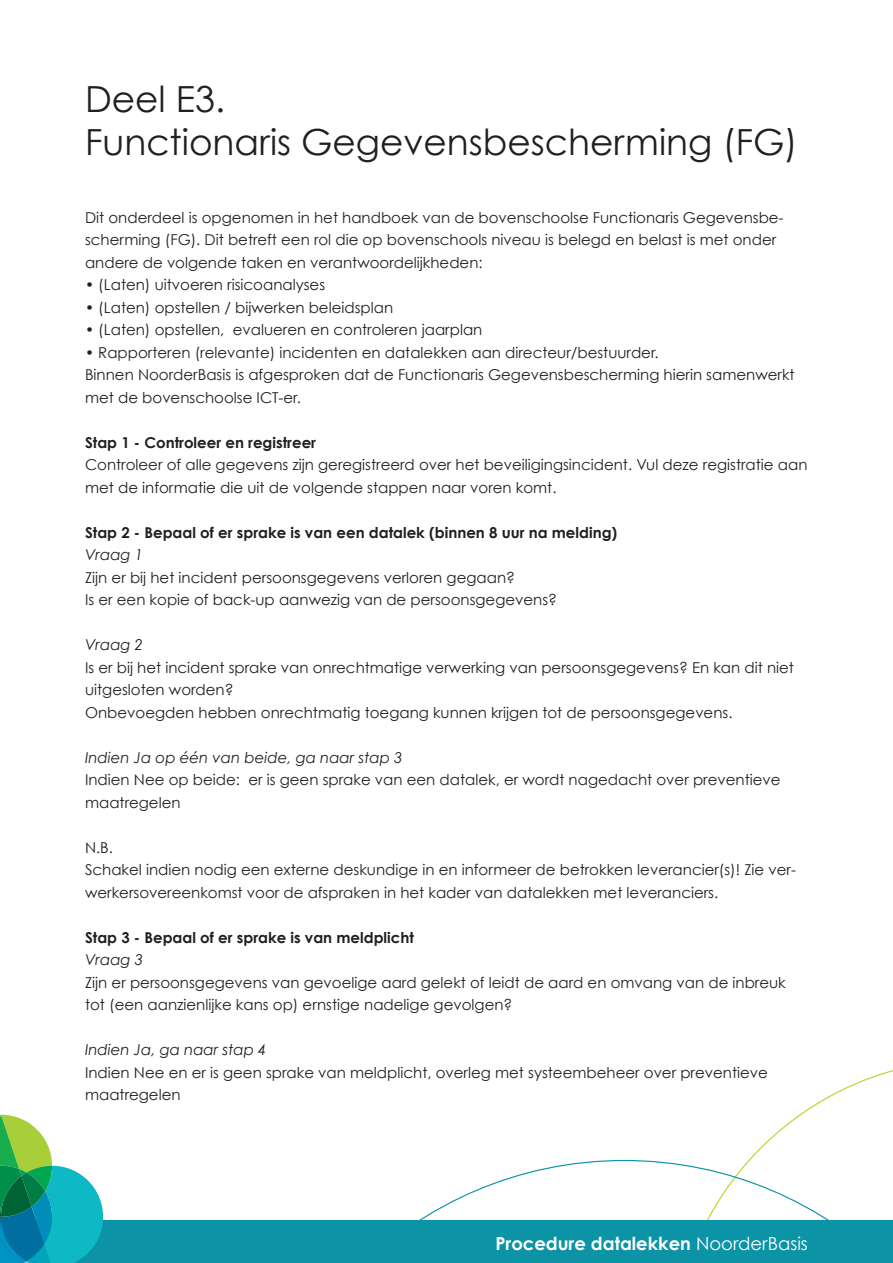
<style>
.page{position:relative;width:893px;height:1263px;background:#fff}
.page>*{position:absolute;margin:0;border:0;box-sizing:border-box;transform-origin:0 0}
.t1{font:36px/43.2px "Century Gothic";color:#231f20}
.t2{font:700 18px "Century Gothic";color:#fff}
.t3{font:15px/22.5px "Century Gothic";color:#231f20}
.t4{font:700 15px "Century Gothic";color:#231f20}
.t5{font:italic 15px "Century Gothic";color:#231f20}
.s1{font-weight:400}
</style>
<div class="page">
<svg style="left:749px;top:1070px;width:144px;height:90px"></svg>
<svg style="left:419px;top:1160px;width:410px;height:60px"></svg>
<div style="left:0;top:1220px;width:893px;height:43px;background:#0c93a6"></div>
<svg style="left:0;top:1115px;width:103px;height:148px"></svg>
<h1 class="t1" style="left:85px;top:77px;width:714px">Deel E3.<br>Functionaris Gegevensbescherming (FG)</h1>
<p class="t3" style="left:85px;top:206px;width:700px">Dit onderdeel is opgenomen in het handboek van de bovenschoolse Functionaris Gegevensbe&shy;scherming (FG). Dit betreft een rol die op bovenschools niveau is belegd en belast is met onder andere de volgende taken en verantwoordelijkheden:</p>
<p class="t3" style="left:85px;top:273px;width:242px">• (Laten) uitvoeren risicoanalyses</p>
<p class="t3" style="left:85px;top:296px;width:310px">• (Laten) opstellen / bijwerken beleidsplan</p>
<p class="t3" style="left:85px;top:318px;width:399px">• (Laten) opstellen, evalueren en controleren jaarplan</p>
<p class="t3" style="left:85px;top:341px;width:711px">• Rapporteren (relevante) incidenten en datalekken aan directeur/bestuurder.<br>Binnen NoorderBasis is afgesproken dat de Functionaris Gegevensbescherming hierin samenwerkt met de bovenschoolse ICT-er.</p>
<p class="t4" style="left:85px;top:433px;width:233px">Stap 1 - Controleer en registreer</p>
<p class="t3" style="left:85px;top:453px;width:724px">Controleer of alle gegevens zijn geregistreerd over het beveiligingsincident. Vul deze registratie aan met de informatie die uit de volgende stappen naar voren komt.</p>
<p class="t4" style="left:85px;top:523px;width:534px">Stap 2 - Bepaal of er sprake is van een datalek (binnen 8 uur na melding)</p>
<p class="t5" style="left:85px;top:546px;width:60px">Vraag 1</p>
<p class="t3" style="left:85px;top:566px;width:474px">Zijn er bij het incident persoonsgegevens verloren gegaan?<br>Is er een kopie of back-up aanwezig van de persoonsgegevens?</p>
<p class="t5" style="left:85px;top:636px;width:60px">Vraag 2</p>
<p class="t3" style="left:85px;top:656px;width:710px">Is er bij het incident sprake van onrechtmatige verwerking van persoonsgegevens? En kan dit niet uitgesloten worden?<br>Onbevoegden hebben onrechtmatig toegang kunnen krijgen tot de persoonsgegevens.</p>
<p class="t5" style="left:85px;top:748px;width:319px">Indien Ja op één van beide, ga naar stap 3</p>
<p class="t3" style="left:85px;top:768px;width:697px">Indien Nee op beide: er is geen sprake van een datalek, er wordt nagedacht over preventieve maatregelen</p>
<p class="t3" style="left:85px;top:836px;width:712px">N.B.<br>Schakel indien nodig een externe deskundige in en informeer de betrokken leverancier(s)! Zie ver&shy;werkersovereenkomst voor de afspraken in het kader van datalekken met leveranciers.</p>
<p class="t4" style="left:85px;top:928px;width:330px">Stap 3 - Bepaal of er sprake is van meldplicht</p>
<p class="t5" style="left:85px;top:951px;width:60px">Vraag 3</p>
<p class="t3" style="left:85px;top:971px;width:702px">Zijn er persoonsgegevens van gevoelige aard gelekt of leidt de aard en omvang van de inbreuk tot (een aanzienlijke kans op) ernstige nadelige gevolgen?</p>
<p class="t5" style="left:85px;top:1041px;width:183px">Indien Ja, ga naar stap 4</p>
<p class="t3" style="left:85px;top:1061px;width:684px">Indien Nee en er is geen sprake van meldplicht, overleg met systeembeheer over preventieve maatregelen</p>
<p class="t2" style="left:495px;top:1232px;width:314px">Procedure datalekken <span class="s1">NoorderBasis</span></p>
</div>
